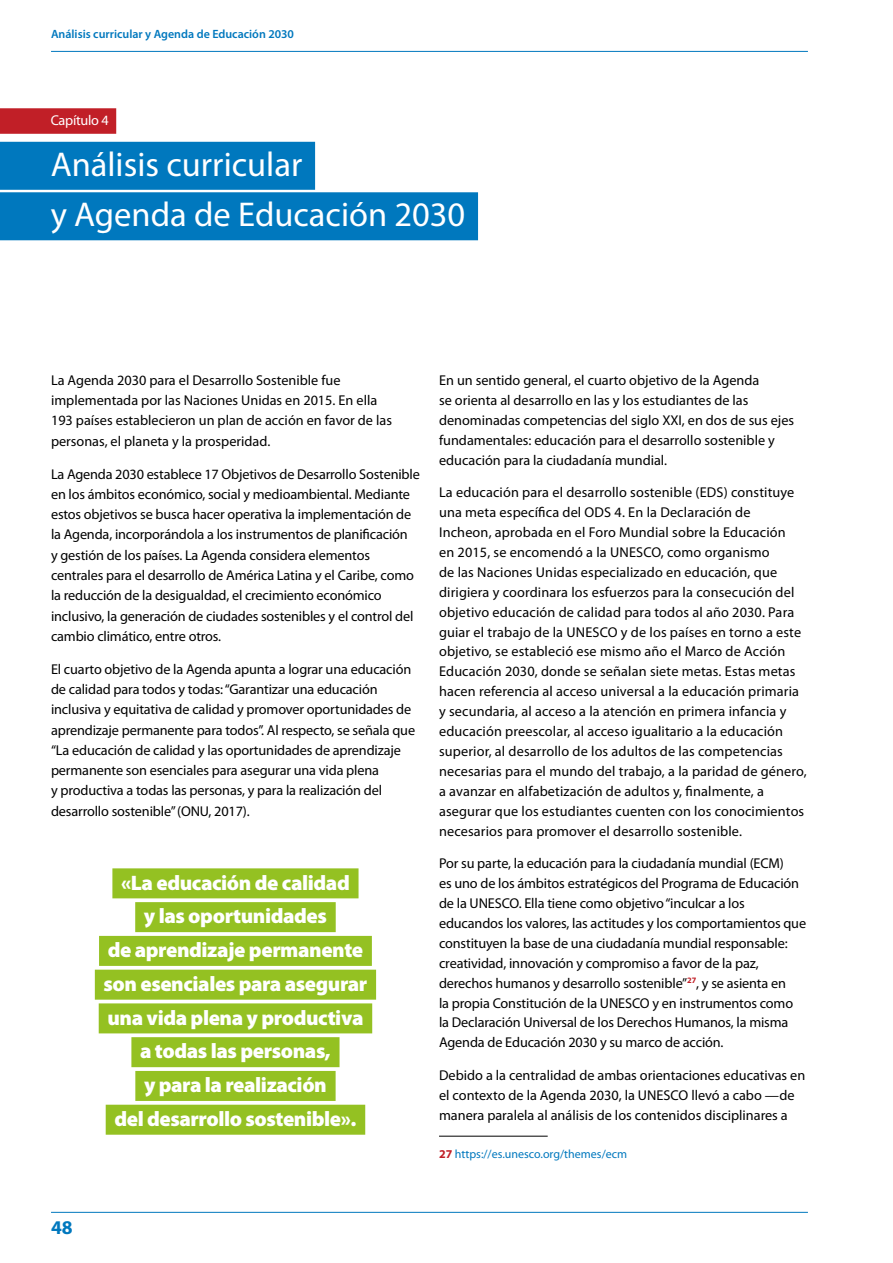
<style>
.page{position:relative;width:893px;height:1263px;background:#fff}
.page>*{position:absolute;margin:0;border:0;box-sizing:border-box;transform-origin:0 0}
.Main_Title_Left_Page{font:34.5px "Myriad Pro";color:#fff}
.Small_Quote_Last_Lin{font:900 21px "Myriad Pro";letter-spacing:-.02em;color:#fff}
.t1{font:700 19.5px "Myriad Pro";color:#0078be}
.Bodytext{font:14.25px/20px "Myriad Pro";letter-spacing:-.005em;color:#000}
.Small_Title_Left_Pag{font:14.25px "Myriad Pro";letter-spacing:-.02em;color:#fff}
.t2{font:600 12px "Myriad Pro";color:#0078be}
.Footnote_text{font:12px "Myriad Pro";color:#0078be}
.s1{font-weight:700;color:#c11f27}
</style>
<div class="page">
<hr style="left:51px;top:51px;width:757px;height:1px;background:#0078be">
<hr style="left:51px;top:1212px;width:757px;height:1px;background:#0078be">
<div style="left:0;top:108px;width:116px;height:26px;background:#c11f27"></div>
<div style="left:0;top:142px;width:315px;height:48px;background:#0078be"></div>
<div style="left:0;top:192px;width:478px;height:48px;background:#0078be"></div>
<hr style="left:439px;top:1136px;width:109px;height:1px;background:#000">
<div style="left:112px;top:868px;width:247px;height:30px;background:#94c122"></div>
<div style="left:135px;top:902px;width:201px;height:30px;background:#94c122"></div>
<div style="left:99px;top:936px;width:273px;height:30px;background:#94c122"></div>
<div style="left:95px;top:970px;width:281px;height:30px;background:#94c122"></div>
<div style="left:99px;top:1003px;width:273px;height:30px;background:#94c122"></div>
<div style="left:131px;top:1037px;width:209px;height:30px;background:#94c122"></div>
<div style="left:135px;top:1071px;width:201px;height:30px;background:#94c122"></div>
<div style="left:106px;top:1105px;width:259px;height:30px;background:#94c122"></div>
<p class="t2" style="left:51px;top:27px;width:245px">Análisis curricular y Agenda de Educación 2030</p>
<p class="Small_Title_Left_Pag" style="left:51px;top:112px;width:59px">Capítulo 4</p>
<p class="Main_Title_Left_Page" style="left:51px;top:143px;width:253px">Análisis curricular</p>
<p class="Main_Title_Left_Page" style="left:51px;top:193px;width:416px">y Agenda de Educación 2030</p>
<p class="Bodytext" style="left:51px;top:370px;width:342px">La Agenda 2030 para el Desarrollo Sostenible fue implementada por las Naciones Unidas en 2015. En ella 193 países establecieron un plan de acción en favor de las personas, el planeta y la prosperidad.</p>
<p class="Bodytext" style="left:51px;top:464px;width:370px">La Agenda 2030 establece 17 Objetivos de Desarrollo Sostenible en los ámbitos económico, social y medioambiental. Mediante estos objetivos se busca hacer operativa la implementación de la Agenda, incorporándola a los instrumentos de planificación<br>y gestión de los países. La Agenda considera elementos centrales para el desarrollo de América Latina y el Caribe, como la reducción de la desigualdad, el crecimiento económico inclusivo, la generación de ciudades sostenibles y el control del cambio climático, entre otros.</p>
<p class="Bodytext" style="left:51px;top:659px;width:366px">El cuarto objetivo de la Agenda apunta a lograr una educación de calidad para todos y todas: “Garantizar una educación inclusiva y equitativa de calidad y promover oportunidades de aprendizaje permanente para todos”. Al respecto, se señala que “La educación de calidad y las oportunidades de aprendizaje permanente son esenciales para asegurar una vida plena<br>y productiva a todas las personas, y para la realización del desarrollo sostenible” (ONU, 2017).</p>
<p class="Small_Quote_Last_Lin" style="left:121px;top:871px;width:230px">«La educación de calidad</p>
<p class="Small_Quote_Last_Lin" style="left:144px;top:904px;width:185px">y las oportunidades</p>
<p class="Small_Quote_Last_Lin" style="left:108px;top:938px;width:257px">de aprendizaje permanente</p>
<p class="Small_Quote_Last_Lin" style="left:104px;top:972px;width:265px">son esenciales para asegurar</p>
<p class="Small_Quote_Last_Lin" style="left:107px;top:1006px;width:258px">una vida plena y productiva</p>
<p class="Small_Quote_Last_Lin" style="left:140px;top:1039px;width:192px">a todas las personas,</p>
<p class="Small_Quote_Last_Lin" style="left:144px;top:1073px;width:184px">y para la realización</p>
<p class="Small_Quote_Last_Lin" style="left:114px;top:1107px;width:244px">del desarrollo sostenible».</p>
<p class="Bodytext" style="left:439px;top:370px;width:357px">En un sentido general, el cuarto objetivo de la Agenda<br>se orienta al desarrollo en las y los estudiantes de las denominadas competencias del siglo XXI, en dos de sus ejes fundamentales: educación para el desarrollo sostenible y educación para la ciudadanía mundial.</p>
<p class="Bodytext" style="left:439px;top:482px;width:369px">La educación para el desarrollo sostenible (EDS) constituye una meta específica del ODS 4. En la Declaración de<br>Incheon, aprobada en el Foro Mundial sobre la Educación<br>en 2015, se encomendó a la UNESCO, como organismo<br>de las Naciones Unidas especializado en educación, que dirigiera y coordinara los esfuerzos para la consecución del objetivo educación de calidad para todos al año 2030. Para guiar el trabajo de la UNESCO y de los países en torno a este objetivo, se estableció ese mismo año el Marco de Acción Educación 2030, donde se señalan siete metas. Estas metas hacen referencia al acceso universal a la educación primaria y secundaria, al acceso a la atención en primera infancia y educación preescolar, al acceso igualitario a la educación superior, al desarrollo de los adultos de las competencias necesarias para el mundo del trabajo, a la paridad de género, a avanzar en alfabetización de adultos y, finalmente, a asegurar que los estudiantes cuenten con los conocimientos necesarios para promover el desarrollo sostenible.</p>
<p class="Bodytext" style="left:439px;top:853px;width:369px">Por su parte, la educación para la ciudadanía mundial (ECM)<br>es uno de los ámbitos estratégicos del Programa de Educación de la UNESCO. Ella tiene como objetivo “inculcar a los educandos los valores, las actitudes y los comportamientos que constituyen la base de una ciudadanía mundial responsable: creatividad, innovación y compromiso a favor de la paz, derechos humanos y desarrollo sostenible”<sup>27</sup>, y se asienta en<br>la propia Constitución de la UNESCO y en instrumentos como la Declaración Universal de los Derechos Humanos, la misma Agenda de Educación 2030 y su marco de acción.</p>
<p class="Bodytext" style="left:439px;top:1065px;width:368px">Debido a la centralidad de ambas orientaciones educativas en el contexto de la Agenda 2030, la UNESCO llevó a cabo —de manera paralela al análisis de los contenidos disciplinares a</p>
<p class="Footnote_text" style="left:439px;top:1146px;width:190px"><span class="s1">27</span> https://es.unesco.org/themes/ecm</p>
<h3 class="t1" style="left:51px;top:1215px;width:23px">48</h3>
</div>
